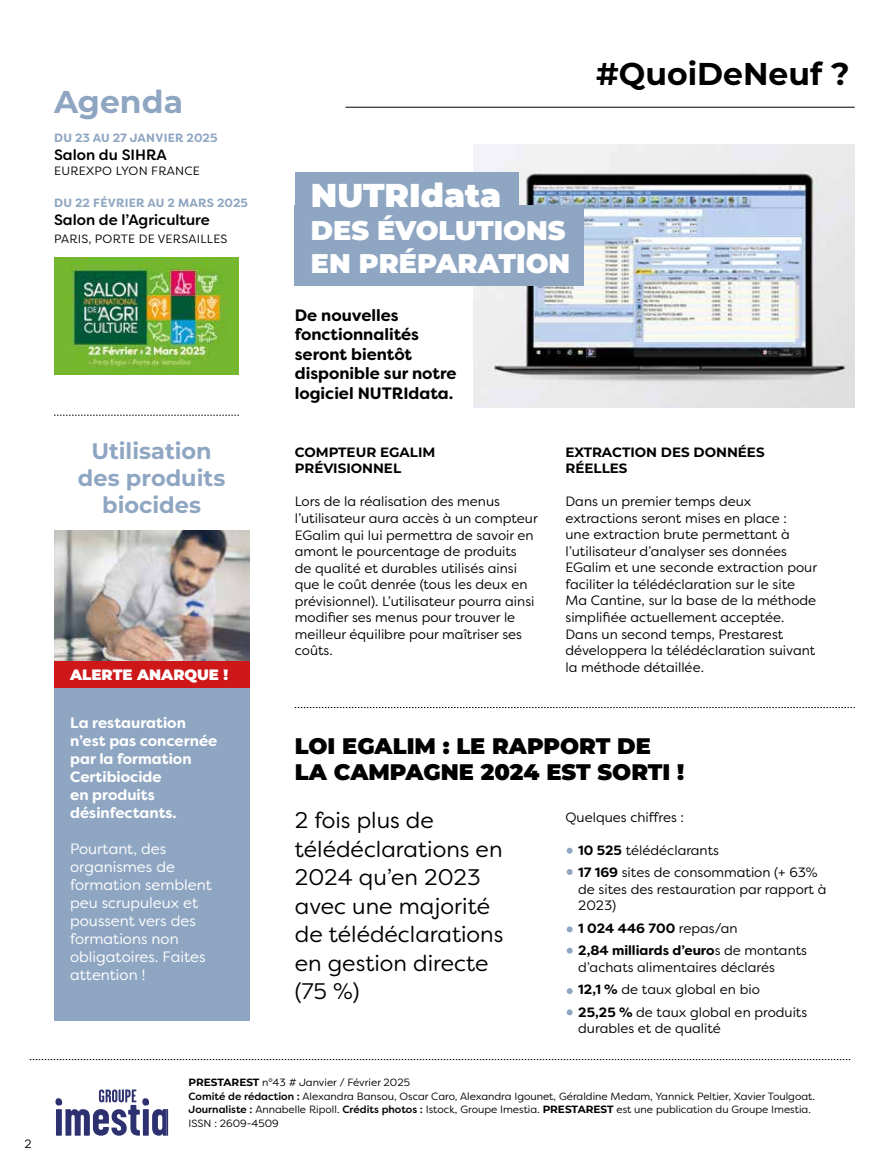
<style>
.page{position:relative;width:893px;height:1170px;background:#fff}
.page>*{position:absolute;margin:0;border:0;box-sizing:border-box;transform-origin:0 0}
.t1{font:900 33px "Montserrat";color:#fff}
.t2{font:700 31.5px "Montserrat";color:#000}
.t3{font:700 31.5px "Montserrat";color:#8fa6c2}
.t4{font:900 27px/33px "Montserrat";color:#fff}
.t5{font:22.5px/28.5px "Filson Soft";color:#000}
.t6{font:900 22.5px/25.5px "Montserrat";color:#000}
.t7{font:700 22.5px/27px "Montserrat";color:#8fa6c2;text-align:center}
.t8{font:700 16.5px/19.5px "Filson Soft";color:#000}
.t9{font:15px/18px "Filson Soft";color:#fff}
.t10{font:700 15px/18px "Filson Soft";color:#fff}
.t11{font:500 15px "Filson Soft";color:#000}
.t12{font:900 15px "Montserrat";color:#fff}
.t13{font:13.5px/16.5px "Filson Soft";color:#000}
.t14{font:700 13.5px/16.5px "Montserrat";color:#000}
.t15{font:700 13.5px/22.5px "Filson Soft";color:#000}
.t16{font:12px "Filson Soft";letter-spacing:.02em;color:#000}
.t17{font:700 12px "Filson Soft";letter-spacing:.02em;color:#8fa6c2}
.t18{font:700 12px "Filson Soft";color:#8fa6c2}
.t19{font:10.5px/13.5px "Filson Soft";color:#000}
.s1{font-weight:700}
.s2{font-weight:400}
.s3{font-family:"Montserrat";font-weight:700}
.s4{font-weight:500}
</style>
<div class="page">
<img style="left:473px;top:144px;width:382px;height:263px">
<hr style="left:345px;top:107px;width:510px;height:1px;background:#000">
<svg style="left:55px;top:1089px;width:113px;height:46px"></svg>
<svg style="left:30px;top:1059px;width:820px;height:1px"></svg>
<img style="left:54px;top:257px;width:185px;height:117px">
<div style="left:54px;top:660px;width:196px;height:361px;background:#8fa6c2"></div>
<img style="left:54px;top:530px;width:195px;height:130px">
<svg style="left:54px;top:415px;width:185px;height:1px"></svg>
<div style="left:295px;top:172px;width:224px;height:41px;background:#8fa6c2"></div>
<div style="left:295px;top:205px;width:289px;height:41px;background:#8fa6c2"></div>
<div style="left:295px;top:246px;width:289px;height:40px;background:#8fa6c2"></div>
<svg style="left:295px;top:707px;width:560px;height:1px"></svg>
<svg style="left:567px;top:847px;width:6px;height:6px"></svg>
<svg style="left:567px;top:869px;width:6px;height:5px"></svg>
<svg style="left:567px;top:926px;width:6px;height:6px"></svg>
<svg style="left:567px;top:947px;width:6px;height:6px"></svg>
<svg style="left:567px;top:988px;width:6px;height:5px"></svg>
<svg style="left:567px;top:1009px;width:6px;height:6px"></svg>
<div style="left:54px;top:660px;width:196px;height:27px;background:#cd1719"></div>
<p class="t16" style="left:24px;top:1135px;width:9px">2</p>
<h2 class="t3" style="left:54px;top:79px;width:131px">Agenda</h2>
<p class="t18" style="left:54px;top:130px;width:165px">DU 23 AU 27 JANVIER 2025</p>
<p class="t11" style="left:54px;top:145px;width:114px">Salon du SIHRA</p>
<p class="t16" style="left:54px;top:163px;width:147px">EUREXPO LYON FRANCE</p>
<p class="t17" style="left:54px;top:195px;width:195px">DU 22 FÉVRIER AU 2 MARS 2025</p>
<p class="t11" style="left:54px;top:210px;width:158px">Salon de l’Agriculture</p>
<p class="t16" style="left:54px;top:231px;width:175px">PARIS, PORTE DE VERSAILLES</p>
<h3 class="t7" style="left:78px;top:436px;width:149px">Utilisation des produits biocides</h3>
<p class="t12" style="left:70px;top:663px;width:160px">ALERTE ANARQUE !</p>
<p class="t10" style="left:70px;top:714px;width:149px">La restauration n’est pas concernée par la formation<br>Certibiocide<br>en produits désinfectants.</p>
<p class="t9" style="left:70px;top:839px;width:143px">Pourtant, des organismes de formation semblent peu scrupuleux et poussent vers des formations non obligatoires. Faites attention !</p>
<h2 class="t2" style="left:596px;top:51px;width:255px">#QuoiDeNeuf ?</h2>
<h1 class="t1" style="left:311px;top:171px;width:192px">NUTRIdata</h1>
<h3 class="t4" style="left:311px;top:212px;width:261px">DES ÉVOLUTIONS<br>EN PRÉPARATION</h3>
<p class="t8" style="left:295px;top:305px;width:163px">De nouvelles fonctionnalités seront bientôt disponible sur notre logiciel NUTRIdata.</p>
<p class="t14" style="left:295px;top:443px;width:142px">COMPTEUR EGALIM<br>PRÉVISIONNEL</p>
<p class="t13" style="left:295px;top:493px;width:244px">Lors de la réalisation des menus l’utilisateur aura accès à un compteur EGalim qui lui permettra de savoir en amont le pourcentage de produits<br>de qualité et durables utilisés ainsi que le coût denrée (tous les deux en prévisionnel). L’utilisateur pourra ainsi modifier ses menus pour trouver le meilleur équilibre pour maîtriser ses coûts.</p>
<p class="t14" style="left:565px;top:443px;width:201px">EXTRACTION DES DONNÉES<br>RÉELLES</p>
<p class="t13" style="left:565px;top:493px;width:253px">Dans un premier temps deux extractions seront mises en place :<br>une extraction brute permettant à l’utilisateur d’analyser ses données EGalim et une seconde extraction pour faciliter la télédéclaration sur le site Ma Cantine, sur la base de la méthode simplifiée actuellement acceptée.<br>Dans un second temps, Prestarest développera la télédéclaration suivant la méthode détaillée.</p>
<h3 class="t6" style="left:295px;top:731px;width:391px">LOI EGALIM : LE RAPPORT DE<br>LA CAMPAGNE 2024 EST SORTI !</h3>
<h3 class="t5" style="left:295px;top:805px;width:210px">2 fois plus de télédéclarations en<br>2024 qu’en 2023 avec une majorité de télédéclarations en gestion directe (75 %)</h3>
<p class="t13" style="left:565px;top:808px;width:120px">Quelques chiffres :</p>
<p class="t13" style="left:578px;top:838px;width:241px;line-height:22.5px"><span class="s1">10 525</span> télédéclarants<br><span class="s1">17 169</span> sites de consommation (+ 63%</p>
<p class="t13" style="left:578px;top:880px;width:250px">de sites des restauration par rapport à<br>2023)</p>
<p class="t15" style="left:578px;top:916px;width:230px">1 024 446 700 <span class="s2">repas/an<br></span>2,84 milliards d’euro<span class="s2">s de montants</span></p>
<p class="t13" style="left:578px;top:955px;width:230px;line-height:22.5px">d’achats alimentaires déclarés<br><span class="s1">12,1 %</span> de taux global en bio<br><span class="s1">25,25 %</span> de taux global en produits</p>
<p class="t13" style="left:578px;top:1020px;width:144px">durables et de qualité</p>
<p class="t19" style="left:189px;top:1075px;width:628px"><span class="s3">PRESTAREST</span> n°43 # Janvier / Février 2025<br><span class="s4">Comité de rédaction :</span> Alexandra Bansou, Oscar Caro, Alexandra Igounet, Géraldine Medam, Yannick Peltier, Xavier Toulgoat.<br><span class="s4">Journaliste :</span> Annabelle Ripoll. <span class="s4">Crédits photos :</span> Istock, Groupe Imestia. <span class="s3">PRESTAREST</span> est une publication du Groupe Imestia.<br>ISSN : 2609-4509</p>
</div>
